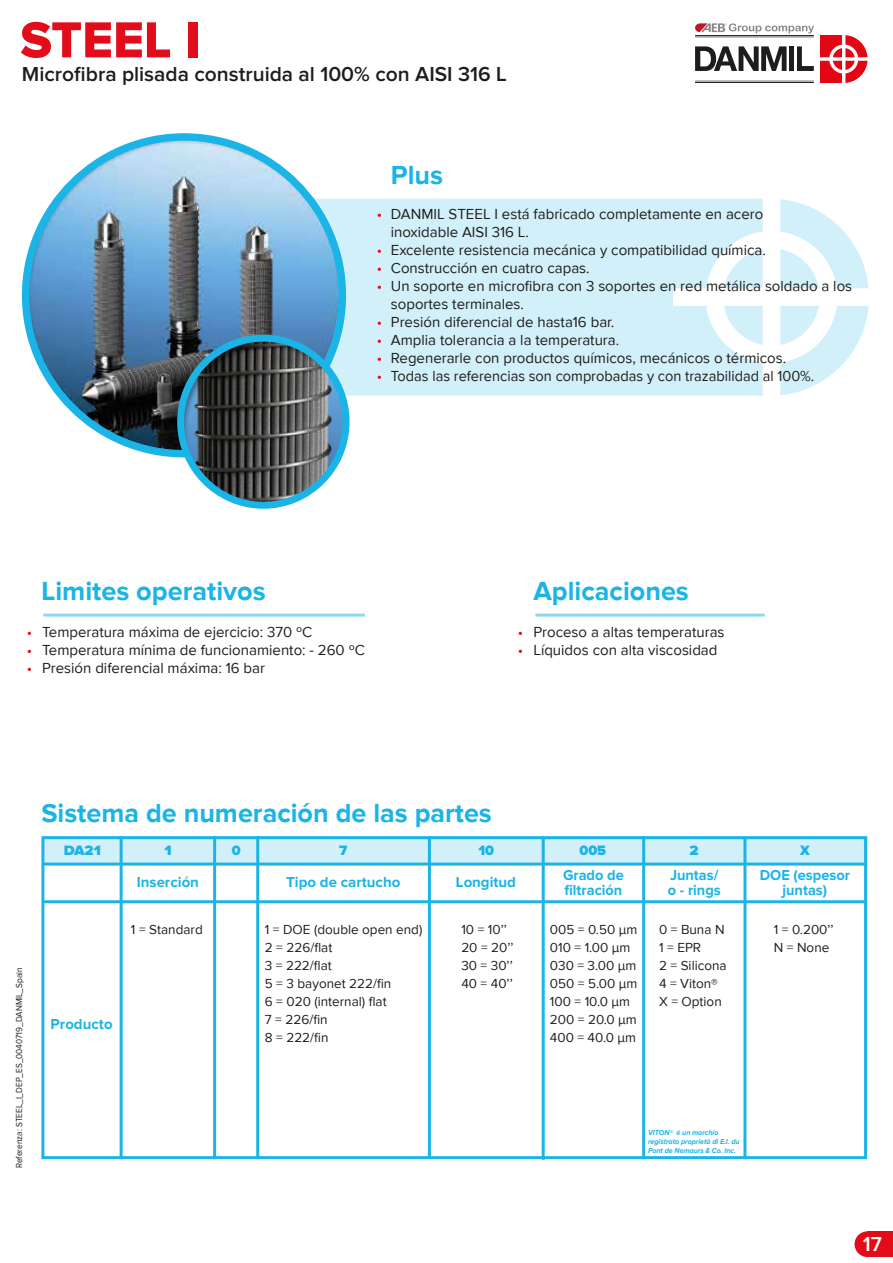
<style>
.page{position:relative;width:893px;height:1263px;background:#fff}
.page>*{position:absolute;margin:0;border:0;box-sizing:border-box;transform-origin:0 0}
.t1{font:52.5px "Proxima Nova Extrabld";color:#e20c1a}
.t2{font:700 27px "Proxima Nova";color:#1bb4e7}
.t3{font:600 21px "Proxima Nova";color:#1d1d1b}
.t4{font:600 21px "Proxima Nova";color:#fff}
.t5{font:15px/18px "Proxima Nova";color:#1d1d1b}
.t6{font:700 15px/15px "Proxima Nova";color:#1bb4e7}
.t7{font:15px/18px "Proxima Nova";color:#e30b17;text-align:justify}
.t8{font:15px/18px "Proxima Nova";color:#e30613;text-align:justify}
.t9{font:900 14.1px "Proxima Nova";color:#1bb4e7}
.t10{font:900 14.1px "Proxima Nova";color:#1bb4e7;scale:1.05 1}
.t11{font:13.5px/18px "Proxima Nova";color:#1d1d1b}
.t12{font:9px "Proxima Nova";color:#1d1d1b;scale:.92 1}
.t13{font:italic 700 7.5px/9px "Proxima Nova";letter-spacing:-.005em;color:#1bb4e7;scale:.95 1}
</style>
<div class="page">
<div style="left:346px;top:199px;width:327px;height:197px;background:#d2f0fa"></div>
<svg style="left:673px;top:199px;width:196px;height:197px"></svg>
<img style="left:22px;top:133px;width:324px;height:324px">
<svg style="left:177px;top:335px;width:173px;height:174px;background:#5b747f"></svg>
<svg style="left:41px;top:836px;width:826px;height:323px"></svg>
<hr style="left:120px;top:836px;width:3px;height:323px;background:#1bb4e7">
<hr style="left:213px;top:836px;width:3px;height:323px;background:#1bb4e7">
<hr style="left:256px;top:836px;width:3px;height:323px;background:#1bb4e7">
<hr style="left:428px;top:837px;width:3px;height:321px;background:#1bb4e7">
<hr style="left:542px;top:837px;width:3px;height:323px;background:#1bb4e7">
<hr style="left:642px;top:836px;width:3px;height:323px;background:#1bb4e7">
<hr style="left:743px;top:837px;width:3px;height:322px;background:#1bb4e7">
<hr style="left:42px;top:862px;width:825px;height:3px;background:#1bb4e7">
<hr style="left:43px;top:614px;width:322px;height:3px;background:#1bb4e7">
<hr style="left:535px;top:614px;width:230px;height:3px;background:#1bb4e7">
<hr style="left:42px;top:900px;width:825px;height:3px;background:#1bb4e7">
<div style="left:867px;top:1231px;width:26px;height:26px;background:#e30b17"></div>
<div style="left:854px;top:1231px;width:26px;height:26px;background:#e30b17;border-radius:50%"></div>
<svg style="left:695px;top:23px;width:119px;height:10px"></svg>
<div style="left:820px;top:35px;width:24px;height:48px;background:#e30613"></div>
<div style="left:820px;top:35px;width:47px;height:48px;background:#e30613;border-radius:24px"></div>
<hr style="left:842px;top:33px;width:3px;height:52px;background:#fff;border-radius:2px">
<svg style="left:818px;top:57px;width:51px;height:4px"></svg>
<svg style="left:829px;top:45px;width:29px;height:29px"></svg>
<hr style="left:695px;top:35px;width:119px;height:1px;background:#1d1d1b">
<hr style="left:695px;top:37px;width:119px;height:1px;background:#1d1d1b">
<hr style="left:695px;top:82px;width:119px;height:1px;background:#1d1d1b">
<hr style="left:695px;top:80px;width:119px;height:1px;background:#1d1d1b">
<svg style="left:695px;top:46px;width:92px;height:25px"></svg>
<svg style="left:797px;top:46px;width:17px;height:25px"></svg>
<div style="left:789px;top:46px;width:5px;height:25px;background:#1d1d1b"></div>
<h1 class="t1" style="left:20px;top:16px;width:182px">STEEL I</h1>
<h3 class="t3" style="left:22px;top:65px;width:486px">Microfibra plisada construida al 100% con AISI 316 L</h3>
<h2 class="t2" style="left:391px;top:159px;width:54px">Plus</h2>
<p class="t7" style="left:377px;top:206px;width:7px">•</p>
<p class="t7" style="left:377px;top:242px;width:7px">• • •</p>
<p class="t7" style="left:377px;top:314px;width:7px">• • • •</p>
<p class="t5" style="left:391px;top:206px;width:463px">DANMIL STEEL I está fabricado completamente en acero<br>inoxidable AISI 316 L.<br>Excelente resistencia mecánica y compatibilidad química.<br>Construcción en cuatro capas.<br>Un soporte en microfibra con 3 soportes en red metálica soldado a los soportes terminales.<br>Presión diferencial de hasta16 bar.<br>Amplia tolerancia a la temperatura.<br>Regenerarle con productos químicos, mecánicos o térmicos.<br>Todas las referencias son comprobadas y con trazabilidad al 100%.</p>
<h2 class="t2" style="left:41px;top:576px;width:226px">Limites operativos</h2>
<h2 class="t2" style="left:533px;top:576px;width:157px">Aplicaciones</h2>
<p class="t8" style="left:27px;top:623px;width:7px">• • •</p>
<p class="t5" style="left:42px;top:623px;width:324px">Temperatura máxima de ejercicio: 370 ºC<br>Temperatura mínima de funcionamiento: - 260 ºC<br>Presión diferencial máxima: 16 bar</p>
<p class="t8" style="left:518px;top:623px;width:7px">• •</p>
<p class="t5" style="left:533px;top:623px;width:193px">Proceso a altas temperaturas<br>Líquidos con alta viscosidad</p>
<p class="t12" style="left:14px;top:1168px;width:219px;rotate:-90deg">Referenza: STEEL_I_DEP_ES_0040719_DANMIL_Spain</p>
<h2 class="t2" style="left:41px;top:798px;width:452px">Sistema de numeración de las partes</h2>
<p class="t10" style="left:64px;top:844px;width:37px">DA21</p>
<p class="t10" style="left:165px;top:844px;width:8px">1</p>
<p class="t9" style="left:232px;top:844px;width:10px">0</p>
<p class="t9" style="left:339px;top:844px;width:10px">7</p>
<p class="t9" style="left:478px;top:844px;width:17px">10</p>
<p class="t9" style="left:579px;top:844px;width:28px">005</p>
<p class="t6" style="left:137px;top:875px;width:64px">Inserción</p>
<p class="t6" style="left:456px;top:875px;width:62px">Longitud</p>
<p class="t6" style="left:286px;top:875px;width:116px">Tipo de cartucho</p>
<p class="t6" style="left:563px;top:868px;width:62px">Grado de filtración</p>
<p class="t10" style="left:689px;top:844px;width:10px">2</p>
<p class="t9" style="left:800px;top:844px;width:11px">X</p>
<p class="t6" style="left:668px;top:868px;width:55px">Juntas/ o - rings</p>
<p class="t6" style="left:760px;top:868px;width:92px;text-align:center">DOE (espesor juntas)</p>
<p class="t6" style="left:51px;top:1017px;width:64px">Producto</p>
<p class="t11" style="left:131px;top:920px;width:73px">1 = Standard</p>
<p class="t11" style="left:265px;top:920px;width:159px">1 = DOE (double open end)<br>2 = 226/flat<br>3 = 222/flat<br>5 = 3 bayonet 222/fin<br>6 = 020 (internal) flat<br>7 = 226/fin<br>8 = 222/fin</p>
<p class="t11" style="left:461px;top:920px;width:54px">10 = 10’’<br>20 = 20’’<br>30 = 30’’<br>40 = 40’’</p>
<p class="t11" style="left:550px;top:920px;width:89px">005 = 0.50 μm<br>010 = 1.00 μm<br>030 = 3.00 μm<br>050 = 5.00 μm<br>100 = 10.0 μm<br>200 = 20.0 μm<br>400 = 40.0 μm</p>
<p class="t11" style="left:659px;top:920px;width:69px">0 = Buna N<br>1 = EPR<br>2 = Silicona<br>4 = Viton®<br>X = Option</p>
<p class="t11" style="left:774px;top:920px;width:61px">1 = 0.200’’<br>N = None</p>
<p class="t13" style="left:648px;top:1128px;width:98px">VITON® è un marchio registrato proprietà di E.I. du<br>Pont de Nemours &amp; Co. Inc.</p>
<h3 class="t4" style="left:863px;top:1234px;width:21px">17</h3>
</div>
